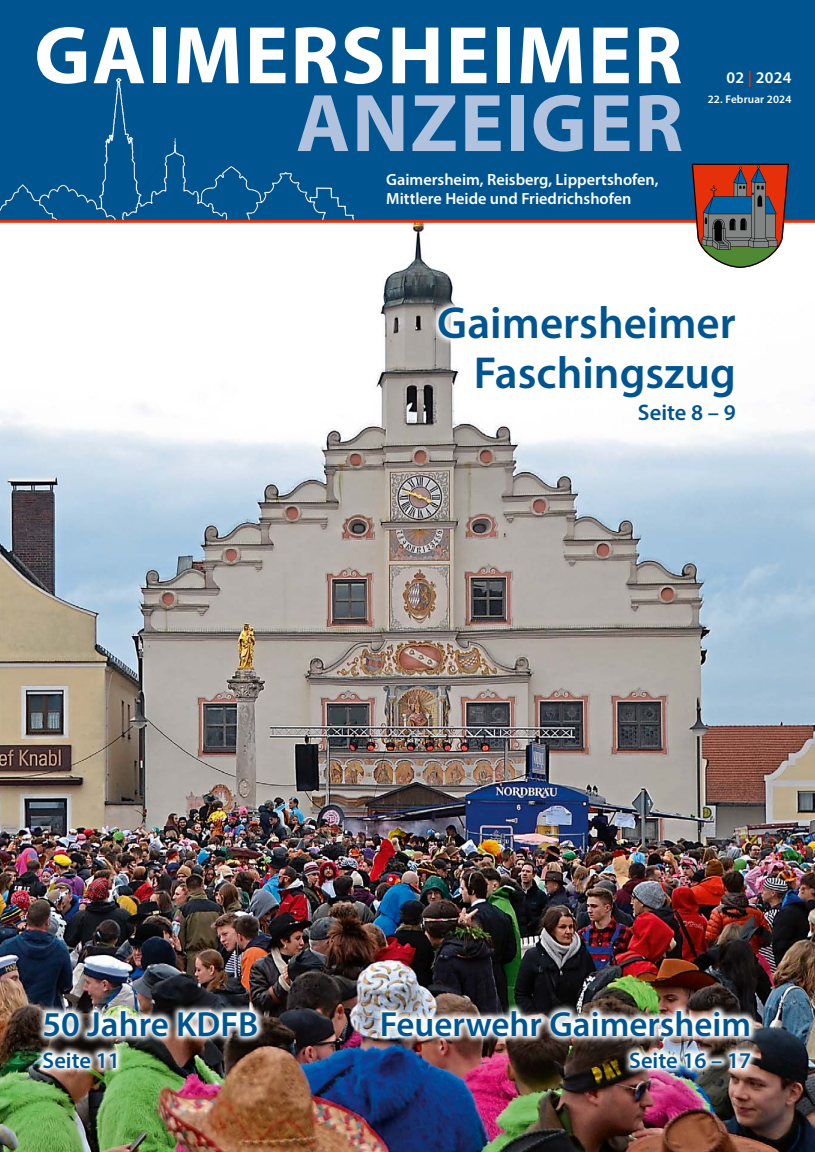
<style>
.page{position:relative;width:815px;height:1152px;background:#fff}
.page>*{position:absolute;margin:0;border:0;box-sizing:border-box;transform-origin:0 0}
.t1{font:700 82.5px "Myriad Pro";letter-spacing:.02em;color:#fff}
.t2{font:700 82.5px "Myriad Pro";letter-spacing:.02em;color:#b0c2dd}
.Überschrift_4sp{font:600 45px/50px "Myriad Pro";color:#005590;text-align:right}
.Überschrift_4sp-2{font:600 35px "Myriad Pro";color:#005590}
.Unterüberschrift{font:600 22.5px "Myriad Pro";color:#005590}
.t3{font:600 16.25px/18.8px "Myriad Pro";color:#fff}
.t4{font:600 11.25px "Myriad Pro";letter-spacing:.015em;color:#fff}
.s1{color:#e63009}
</style>
<div class="page">
<img style="left:0;top:223px;width:815px;height:929px">
<img style="left:36px;top:1002px;width:229px;height:73px">
<div style="left:431px;top:298px;width:312px;height:130px;background:#fff"></div>
<img style="left:374px;top:1002px;width:385px;height:73px">
<div style="left:0;top:0;width:815px;height:220px;background:#005590"></div>
<img style="left:0;top:77px;width:354px;height:143px">
<hr style="left:0;top:220px;width:815px;height:3px;background:#e63009">
<svg style="left:692px;top:164px;width:97px;height:104px;background:#8a6558"></svg>
<p class="t1" style="left:34px;top:9px;width:650px">GAIMERSHEIMER</p>
<p class="t2" style="left:296px;top:77px;width:389px">ANZEIGER</p>
<p class="t3" style="left:386px;top:170px;width:274px">Gaimersheim, Reisberg, Lippertshofen,<br>Mittlere Heide und Friedrichshofen</p>
<p class="t3" style="left:726px;top:68px;width:66px">02 <span class="s1">|</span> 2024</p>
<p class="t4" style="left:708px;top:92px;width:85px">22. Februar 2024</p>
<p class="Überschrift_4sp" style="left:437px;top:297px;width:300px">Gaimersheimer<br>Faschingszug</p>
<p class="Unterüberschrift" style="left:638px;top:398px;width:99px">Seite 8 – 9</p>
<p class="Überschrift_4sp-2" style="left:43px;top:1001px;width:217px">50 Jahre KDFB</p>
<p class="Unterüberschrift" style="left:43px;top:1045px;width:79px">Seite 11</p>
<p class="Überschrift_4sp-2" style="left:380px;top:1001px;width:373px">Feuerwehr Gaimersheim</p>
<p class="Unterüberschrift" style="left:629px;top:1045px;width:124px">Seite 16 – 17</p>
</div>
